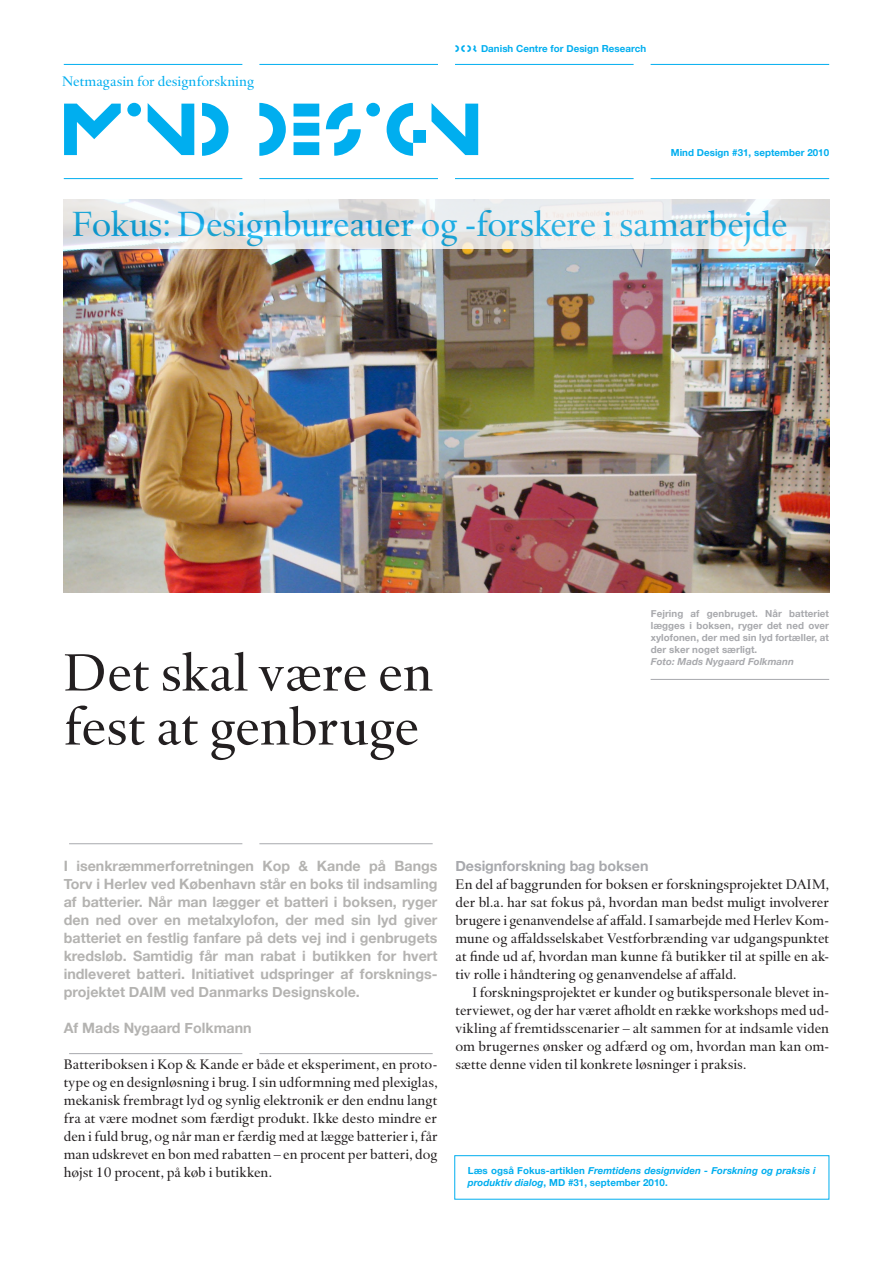
<style>
.page{position:relative;width:893px;height:1263px;background:#fff}
.page>*{position:absolute;margin:0;border:0;box-sizing:border-box;transform-origin:0 0}
.DCDR_type{font:700 73.5px "DCDR05";letter-spacing:-.01em;color:#00aeef}
.Rubrik{font:54px/54px "Haarlemmer MT Pro";color:#231f20}
.t1{font:36px "Haarlemmer MT Pro";letter-spacing:-.01em;color:#00aeef}
.Brød_standard_withou{font:14.25px/18px "Haarlemmer MT Pro";color:#231f20;text-align:justify}
.Underrubrik{font:700 14.25px/18px "Helvetica Neue";color:#b4b3b1;text-align:justify}
.Brød_standard{font:14.25px/18px "Haarlemmer MT Pro";color:#231f20;text-align:justify}
.Brød_standard_withou-2{font:14.25px "Haarlemmer MT Pro";color:#00aeef}
.Mellemrubrik{font:700 14.25px "Helvetica Neue";letter-spacing:-.005em;color:#a8a9ad}
.Billedtekst{font:700 9.75px/12px "Helvetica Neue";letter-spacing:.005em;color:#a8a9ad;text-align:justify}
.Fokustekst{font:italic 700 9.75px/12px "Helvetica Neue";letter-spacing:.005em;color:#00aeef}
.NOTER{font:700 9.75px "Helvetica Neue";letter-spacing:.005em;color:#00aeef}
.Billedtekst-2{font:italic 700 9.75px "Helvetica Neue";letter-spacing:.005em;color:#a8a9ad}
.s1{font-family:"DCDR05"}
.s2{font-style:normal}
</style>
<div class="page">
<hr style="left:64px;top:64px;width:178px;height:1px;background:#00aeef">
<hr style="left:64px;top:178px;width:178px;height:1px;background:#00aeef">
<hr style="left:259px;top:64px;width:179px;height:1px;background:#00aeef">
<hr style="left:259px;top:178px;width:179px;height:1px;background:#00aeef">
<hr style="left:455px;top:64px;width:179px;height:1px;background:#00aeef">
<hr style="left:455px;top:178px;width:179px;height:1px;background:#00aeef">
<hr style="left:651px;top:64px;width:178px;height:1px;background:#00aeef">
<hr style="left:651px;top:178px;width:178px;height:1px;background:#00aeef">
<hr style="left:69px;top:843px;width:173px;height:1px;background:#a8a9ad">
<hr style="left:259px;top:843px;width:174px;height:1px;background:#a8a9ad">
<hr style="left:69px;top:1053px;width:173px;height:1px;background:#a8a9ad">
<hr style="left:259px;top:1053px;width:174px;height:1px;background:#a8a9ad">
<img style="left:64px;top:249px;width:765px;height:343px">
<svg style="left:63px;top:199px;width:767px;height:50px"></svg>
<div style="left:454px;top:1155px;width:375px;height:44px;border:1px solid #00aeef"></div>
<hr style="left:651px;top:679px;width:178px;height:1px;background:#a8a9ad">
<p class="NOTER" style="left:455px;top:43px;width:193px"><span class="s1">D C DR</span> Danish Centre for Design Research</p>
<p class="Brød_standard_withou-2" style="left:62px;top:73px;width:193px">Netmagasin for designforskning</p>
<p class="DCDR_type" style="left:59px;top:83px;width:425px">MIND DESIGN</p>
<p class="NOTER" style="left:671px;top:146px;width:160px">Mind Design #31, september 2010</p>
<h3 class="t1" style="left:72px;top:203px;width:717px">Fokus: Designbureauer og ‑forskere i samarbejde</h3>
<p class="Rubrik" style="left:64px;top:647px;width:371px">Det skal være en fest at genbruge</p>
<p class="Billedtekst" style="left:651px;top:607px;width:180px">Fejring af genbruget. Når batteriet lægges i boksen, ryger det ned over xylofonen, der med sin lyd fortæller, at der sker noget særligt.</p>
<p class="Billedtekst-2" style="left:651px;top:655px;width:145px">Foto: Mads Nygaard Folkmann</p>
<p class="Underrubrik" style="left:64px;top:856px;width:375px">I isenkræmmerforretningen Kop &amp; Kande på Bangs Torv i Herlev ved København står en boks til indsamling af batterier. Når man lægger et batteri i boksen, ryger den ned over en metalxylofon, der med sin lyd giver batteriet en festlig fanfare på dets vej ind i genbrugets kredsløb. Samtidig får man rabat i butikken for hvert indleveret batteri. Initiativet udspringer af forsknings&shy;projektet DAIM ved Danmarks Designskole.</p>
<p class="Underrubrik" style="left:64px;top:1018px;width:189px">Af Mads Nygaard Folkmann</p>
<p class="Brød_standard_withou" style="left:64px;top:1055px;width:375px">Batteriboksen i Kop &amp; Kande er både et eksperiment, en proto&shy;type og en designløsning i brug. I sin udformning med plexiglas, mekanisk frembragt lyd og synlig elektronik er den endnu langt fra at være modnet som færdigt produkt. Ikke desto mindre er den i fuld brug, og når man er færdig med at lægge batterier i, får man udskrevet en bon med rabatten – en procent per batteri, dog højst 10 procent, på køb i butikken.</p>
<p class="Mellemrubrik" style="left:455px;top:857px;width:194px">Designforskning bag boksen</p>
<p class="Brød_standard_withou" style="left:455px;top:875px;width:375px">En del af baggrunden for boksen er forskningsprojektet DAIM, der bl.a. har sat fokus på, hvordan man bedst muligt involverer brugere i genanvendelse af affald. I samarbejde med Herlev Kom&shy;mune og affaldsselskabet Vestforbrænding var udgangspunktet at finde ud af, hvordan man kunne få butikker til at spille en ak&shy;tiv rolle i håndtering og genanvendelse af affald.</p>
<p class="Brød_standard" style="left:455px;top:983px;width:375px;text-indent:17px">I forskningsprojektet er kunder og butikspersonale blevet in&shy;terviewet, og der har været afholdt en række workshops med ud&shy;vikling af fremtidsscenarier – alt sammen for at indsamle viden om brugernes ønsker og adfærd og om, hvordan man kan om&shy;sætte denne viden til konkrete løsninger i praksis.</p>
<p class="Fokustekst" style="left:468px;top:1164px;width:349px"><span class="s2">Læs også Fokus-artiklen</span> Fremtidens designviden - Forskning og praksis i produktiv dialog<span class="s2">, MD #31, september 2010.</span></p>
</div>
